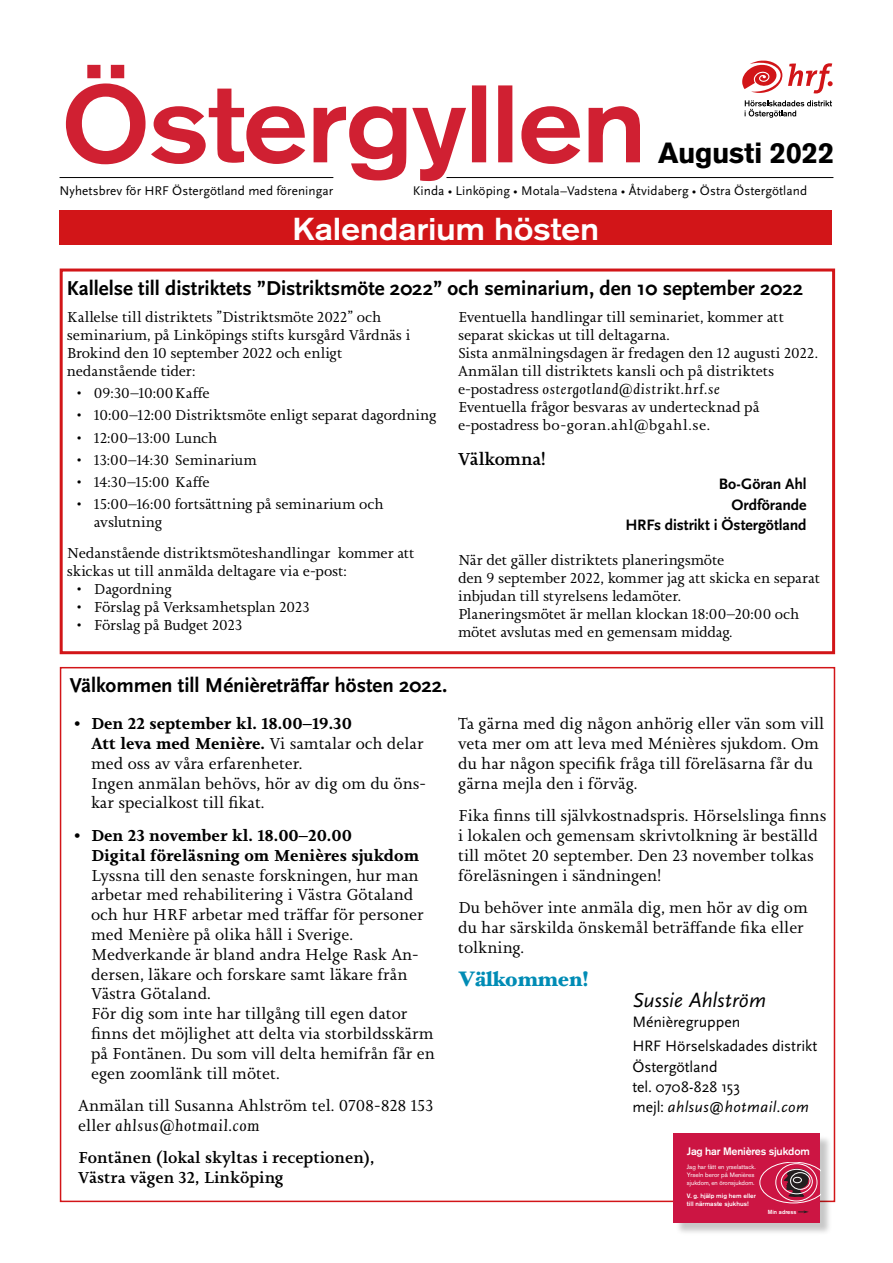
<style>
.page{position:relative;width:893px;height:1263px;background:#fff}
.page>*{position:absolute;margin:0;border:0;box-sizing:border-box;transform-origin:0 0}
.t1{font:500 31.5px "Akzidenz Grotesk BE";letter-spacing:-.01em;color:#fff;scale:1.08 1}
.t2{font:700 28.95px "Akzidenz Grotesk BE";letter-spacing:-.01em;color:#000}
.t3{font:700 21px "Scala Sans Pro";color:#000}
.t4{font:italic 21px "Scala Sans Pro";letter-spacing:.005em;color:#000}
.t5{font:900 21px "Hoefler Text";color:#008cb5}
.t6{font:500 18px "Joanna Nova";letter-spacing:-.01em;color:#000}
.t7{font:16.5px/19.8px "Joanna Nova";color:#000}
.t8{font:700 16.5px/19.8px "Joanna Nova";color:#000}
.t9{font:500 16.5px/19.8px "Joanna Nova";color:#000}
.t10{font:15.75px/20.2px "Scala Sans Pro";letter-spacing:-.005em;color:#000}
.t11{font:700 15.75px/20.2px "Scala Sans Pro";letter-spacing:-.005em;color:#000;text-align:right}
.t12{font:15px/18px "Joanna Nova";letter-spacing:-.005em;color:#000}
.t13{font:13.2px "Scala Sans Pro";letter-spacing:.005em;color:#000}
.t14{font:500 10.8px "Akzidenz Grotesk BE";letter-spacing:-.02em;color:#fff}
.t15{font:6.3px/7.8px "Akzidenz Grotesk BE";color:#fff}
.t16{font:500 6.3px/7.8px "Akzidenz Grotesk BE";color:#fff}
.t17{font:500 5.85px "Akzidenz Grotesk BE";letter-spacing:.005em;color:#fff}
.s1{font-style:italic}
.s2{font-weight:700}
</style>
<div class="page">
<svg style="left:66px;top:65px;width:574px;height:116px"></svg>
<svg style="left:742px;top:61px;width:91px;height:32px"></svg>
<svg style="left:745px;top:100px;width:87px;height:18px"></svg>
<hr style="left:446px;top:177px;width:387px;height:1px;background:#000">
<hr style="left:60px;top:177px;width:273px;height:1px;background:#000">
<div style="left:60px;top:268px;width:775px;height:386px;border:3px solid #d21518"></div>
<div style="left:60px;top:210px;width:772px;height:34px;background:#d21518"></div>
<div style="left:675px;top:1135px;width:157px;height:100px;background:#000;opacity:.22"></div>
<div style="left:674px;top:1133px;width:146px;height:90px;background:#cc1543"></div>
<svg style="left:760px;top:1162px;width:60px;height:41px"></svg>
<svg style="left:798px;top:1210px;width:11px;height:3px"></svg>
<p class="t13" style="left:60px;top:183px;width:275px">Nyhetsbrev för HRF Östergötland med föreningar</p>
<h2 class="t2" style="left:658px;top:136px;width:178px">Augusti 2022</h2>
<p class="t13" style="left:413px;top:183px;width:396px">Kinda • Linköping • Motala–Vadstena • Åtvidaberg • Östra Östergötland</p>
<h1 class="t1" style="left:292px;top:209px;width:286px">Kalendarium hösten</h1>
<p class="t3" style="left:67px;top:277px;width:738px">Kallelse till distriktets ”Distriktsmöte 2022” och seminarium, den 10 september 2022</p>
<p class="t12" style="left:67px;top:308px;width:345px">Kallelse till distriktets ”Distriktsmöte 2022” och seminarium, på Linköpings stifts kursgård Vårdnäs i Brokind den 10 september 2022 och enligt nedanstående tider:</p>
<p class="t12" style="left:77px;top:384px;width:134px">• 09:30–10:00Kaffe</p>
<p class="t12" style="left:77px;top:406px;width:361px">• 10:00–12:00 Distriktsmöte enligt separat dagordning</p>
<p class="t12" style="left:77px;top:429px;width:142px">• 12:00–13:00 Lunch</p>
<p class="t12" style="left:77px;top:451px;width:181px">• 13:00–14:30 Seminarium</p>
<p class="t12" style="left:77px;top:473px;width:134px">• 14:30–15:00 Kaffe</p>
<p class="t12" style="left:94px;top:495px;width:291px;text-indent:-17px">• 15:00–16:00 fortsättning på seminarium och avslutning</p>
<p class="t12" style="left:67px;top:544px;width:349px">Nedanstående distriktsmöteshandlingar kommer att skickas ut till anmälda deltagare via e-post:</p>
<p class="t12" style="left:77px;top:580px;width:97px">• Dagordning</p>
<p class="t12" style="left:77px;top:598px;width:234px">• Förslag på Verksamhetsplan 2023</p>
<p class="t12" style="left:77px;top:616px;width:167px">• Förslag på Budget 2023</p>
<p class="t12" style="left:458px;top:308px;width:361px">Eventuella handlingar till seminariet, kommer att separat skickas ut till deltagarna.<br>Sista anmälningsdagen är fredagen den 12 augusti 2022.<br>Anmälan till distriktets kansli och på distriktets e-postadress <span class="s1">ostergotland@distrikt.hrf.se<br></span>Eventuella frågor besvaras av undertecknad på e-postadress bo-goran.ahl@bgahl.se.</p>
<p class="t6" style="left:458px;top:447px;width:89px">Välkomna!</p>
<p class="t11" style="left:625px;top:474px;width:183px">Bo-Göran Ahl<br>Ordförande<br>HRFs distrikt i Östergötland</p>
<p class="t12" style="left:458px;top:551px;width:363px">När det gäller distriktets planeringsmöte<br>den 9 september 2022, kommer jag att skicka en separat inbjudan till styrelsens ledamöter.<br>Planeringsmötet är mellan klockan 18:00–20:00 och mötet avslutas med en gemensam middag.</p>
<p class="t3" style="left:70px;top:673px;width:379px">Välkommen till Ménièreträffar hösten 2022.</p>
<p class="t7" style="left:91px;top:714px;width:337px;text-indent:-17px"><span class="s2">• Den 22 september kl. 18.00–19.30<br>Att leva med Menière.</span> Vi samtalar och delar med oss av våra erfarenheter.<br>Ingen anmälan behövs, hör av dig om du öns&shy;kar specialkost till fikat.</p>
<p class="t8" style="left:91px;top:825px;width:330px;text-indent:-17px">• Den 23 november kl. 18.00–20.00<br>Digital föreläsning om Menières sjukdom</p>
<p class="t7" style="left:91px;top:865px;width:345px">Lyssna till den senaste forskningen, hur man arbetar med rehabilitering i Västra Götaland och hur HRF arbetar med träffar för personer med Menière på olika håll i Sverige.<br>Medverkande är bland andra Helge Rask An&shy;dersen, läkare och forskare samt läkare från Västra Götaland.<br>För dig som inte har tillgång till egen dator finns det möjlighet att delta via storbildsskärm på Fontänen. Du som vill delta hemifrån får en egen zoomlänk till mötet.</p>
<p class="t7" style="left:78px;top:1095px;width:356px">Anmälan till Susanna Ahlström tel. 0708-828 153 eller <span class="s1">ahlsus@hotmail.com</span></p>
<p class="t9" style="left:78px;top:1148px;width:297px">Fontänen (lokal skyltas i receptionen),<br>Västra vägen 32, Linköping</p>
<p class="t7" style="left:458px;top:714px;width:368px">Ta gärna med dig någon anhörig eller vän som vill veta mer om att leva med Ménières sjukdom. Om du har någon specifik fråga till föreläsarna får du gärna mejla den i förväg.</p>
<p class="t7" style="left:458px;top:806px;width:370px">Fika finns till självkostnadspris. Hörselslinga finns i lokalen och gemensam skrivtolkning är beställd till mötet 20 september. Den 23 november tolkas föreläsningen i sändningen!</p>
<p class="t7" style="left:458px;top:897px;width:351px">Du behöver inte anmäla dig, men hör av dig om du har särskilda önskemål beträffande fika eller tolkning.</p>
<p class="t5" style="left:458px;top:967px;width:132px">Välkommen!</p>
<p class="t4" style="left:632px;top:988px;width:135px">Sussie Ahlström</p>
<p class="t10" style="left:632px;top:1010px;width:186px;line-height:24.5px">Ménièregruppen<br>HRF Hörselskadades distrikt</p>
<p class="t10" style="left:632px;top:1056px;width:178px">Östergötland<br>tel. 0708-828 153<br>mejl: <span class="s1">ahlsus@hotmail.com</span></p>
<p class="t14" style="left:687px;top:1145px;width:124px">Jag har Menières sjukdom</p>
<p class="t15" style="left:687px;top:1163px;width:70px">Jag har fått en yrselattack.<br>Yrseln beror på Menières sjukdom, en öron sjukdom.</p>
<p class="t16" style="left:687px;top:1192px;width:71px">V. g. hjälp mig hem eller till närmaste sjukhus!</p>
<p class="t17" style="left:768px;top:1208px;width:30px">Min adress</p>
</div>
